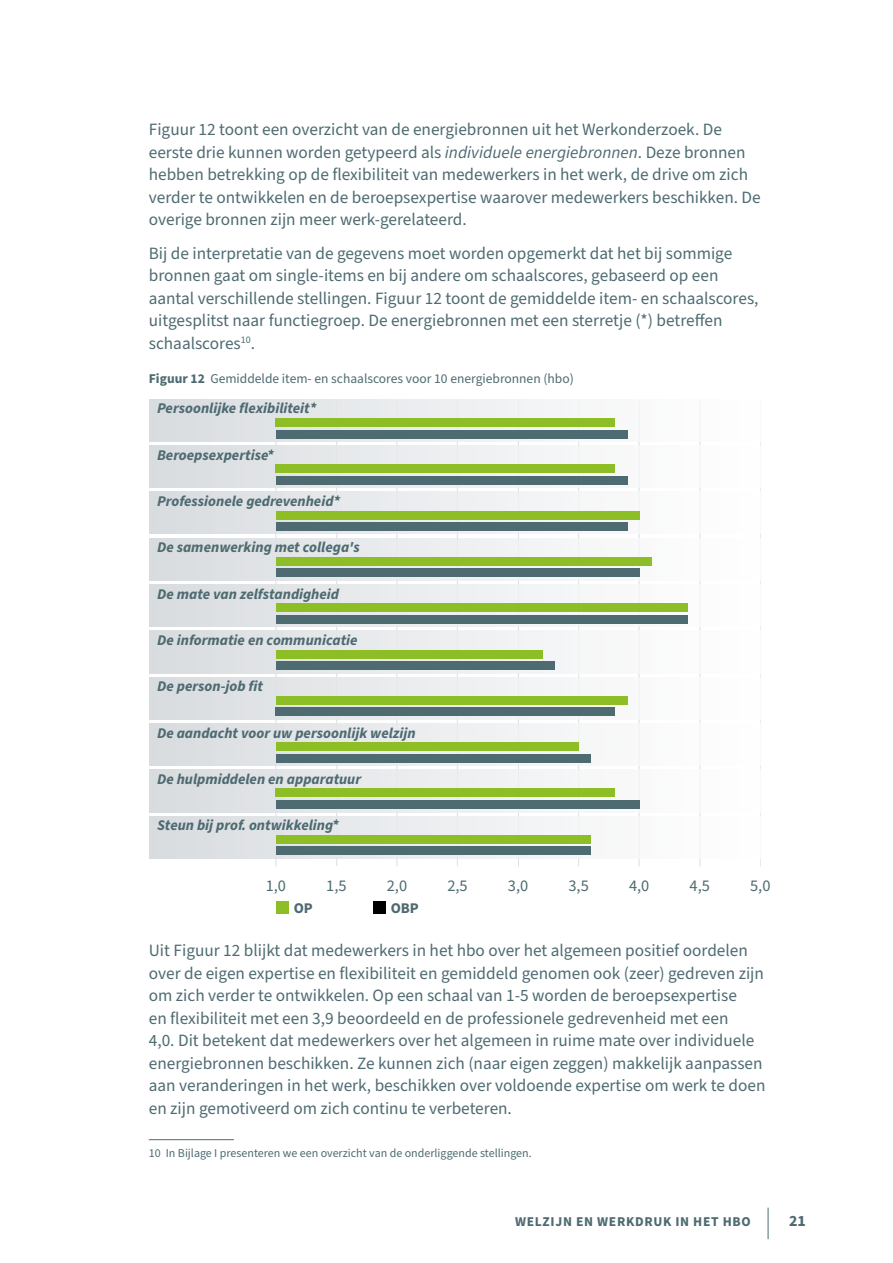
<style>
.page{position:relative;width:893px;height:1263px;background:#fff}
.page>*{position:absolute;margin:0;border:0;box-sizing:border-box;transform-origin:0 0}
.t1{font:17.25px/22.5px "Source Sans Pro";color:#4e6b71}
.t2{font:16.35px "Source Sans Pro";color:#4e6b71}
.t3{font:700 15.75px "Source Sans Pro";color:#4e6b71}
.t4{font:italic 700 14.85px "Source Sans Pro";color:#4e6b71}
.t5{font:700 14.85px "Source Sans Pro";color:#4e6b71}
.t6{font:13.5px "Source Sans Pro";color:#4e6b71}
.t7{font:700 13.5px "Source Sans Pro";letter-spacing:.05em;color:#4e6b71}
.t8{font:12px "Source Sans Pro";color:#4e6b71}
.s1{font-style:italic}
.s2{font-weight:700}
</style>
<div class="page">
<hr style="left:768px;top:1208px;width:1px;height:31px;background:#4e6b71">
<hr style="left:275px;top:400px;width:1px;height:466px;background:#677f87">
<hr style="left:336px;top:400px;width:1px;height:466px;background:#677f87">
<hr style="left:396px;top:400px;width:1px;height:466px;background:#677f87">
<hr style="left:518px;top:400px;width:1px;height:466px;background:#677f87">
<hr style="left:699px;top:400px;width:1px;height:466px;background:#677f87">
<hr style="left:760px;top:400px;width:1px;height:466px;background:#677f87">
<hr style="left:638px;top:400px;width:2px;height:466px;background:#677f87">
<hr style="left:578px;top:400px;width:1px;height:466px;background:#677f87">
<hr style="left:457px;top:400px;width:1px;height:466px;background:#677f87">
<div style="left:149px;top:399px;width:611px;height:42px;background:linear-gradient(to right,#dadde0,#fff)"></div>
<div style="left:149px;top:445px;width:611px;height:43px;background:linear-gradient(to right,#dadde0,#fff)"></div>
<svg style="left:149px;top:492px;width:551px;height:42px"></svg>
<svg style="left:149px;top:538px;width:551px;height:42px"></svg>
<div style="left:149px;top:584px;width:611px;height:43px;background:linear-gradient(to right,#dadde0,#fff)"></div>
<div style="left:149px;top:631px;width:611px;height:42px;background:linear-gradient(to right,#dadde0,#fff)"></div>
<svg style="left:149px;top:677px;width:551px;height:42px"></svg>
<div style="left:149px;top:723px;width:611px;height:43px;background:linear-gradient(to right,#dadde0,#fff)"></div>
<svg style="left:149px;top:770px;width:551px;height:42px"></svg>
<svg style="left:149px;top:816px;width:551px;height:42px"></svg>
<div style="left:373px;top:902px;width:12px;height:12px;background:#000"></div>
<div style="left:276px;top:430px;width:351px;height:8px;background:#4e6b71"></div>
<div style="left:276px;top:476px;width:351px;height:8px;background:#4e6b71"></div>
<div style="left:276px;top:523px;width:351px;height:8px;background:#4e6b71"></div>
<div style="left:276px;top:569px;width:363px;height:8px;background:#4e6b71"></div>
<div style="left:276px;top:615px;width:412px;height:8px;background:#4e6b71"></div>
<div style="left:276px;top:661px;width:278px;height:9px;background:#4e6b71"></div>
<div style="left:276px;top:708px;width:339px;height:8px;background:#4e6b71"></div>
<div style="left:276px;top:754px;width:315px;height:8px;background:#4e6b71"></div>
<div style="left:276px;top:800px;width:363px;height:9px;background:#4e6b71"></div>
<div style="left:276px;top:847px;width:315px;height:8px;background:#4e6b71"></div>
<div style="left:276px;top:902px;width:12px;height:12px;background:#8dbe26"></div>
<div style="left:276px;top:418px;width:339px;height:8px;background:#8dbe26"></div>
<div style="left:276px;top:465px;width:339px;height:8px;background:#8dbe26"></div>
<div style="left:276px;top:511px;width:363px;height:8px;background:#8dbe26"></div>
<div style="left:276px;top:557px;width:375px;height:8px;background:#8dbe26"></div>
<div style="left:276px;top:604px;width:412px;height:8px;background:#8dbe26"></div>
<div style="left:276px;top:650px;width:266px;height:8px;background:#8dbe26"></div>
<div style="left:276px;top:696px;width:351px;height:8px;background:#8dbe26"></div>
<div style="left:276px;top:743px;width:303px;height:8px;background:#8dbe26"></div>
<div style="left:276px;top:789px;width:339px;height:8px;background:#8dbe26"></div>
<div style="left:276px;top:835px;width:315px;height:8px;background:#8dbe26"></div>
<hr style="left:149px;top:1139px;width:85px;height:1px;background:#4e6b71">
<p class="t1" style="left:149px;top:119px;width:613px">Figuur 12 toont een overzicht van de energiebronnen uit het Werkonderzoek. De eerste drie kunnen worden getypeerd als <span class="s1">individuele energiebronnen</span>. Deze bronnen hebben betrekking op de flexibiliteit van medewerkers in het werk, de drive om zich verder te ontwikkelen en de beroepsexpertise waarover medewerkers beschikken. De overige bronnen zijn meer werk-gerelateerd.</p>
<p class="t1" style="left:149px;top:242px;width:611px">Bij de interpretatie van de gegevens moet worden opgemerkt dat het bij sommige bronnen gaat om single-items en bij andere om schaalscores, gebaseerd op een aantal verschillende stellingen. Figuur 12 toont de gemiddelde item- en schaalscores, uitgesplitst naar functiegroep. De energiebronnen met een sterretje (*) betreffen schaalscores<sup>10</sup>.</p>
<p class="t6" style="left:149px;top:369px;width:426px"><span class="s2">Figuur 12</span> Gemiddelde item- en schaalscores voor 10 energiebronnen (hbo)</p>
<p class="t4" style="left:157px;top:398px;width:161px">Persoonlijke flexibiliteit*</p>
<p class="t4" style="left:157px;top:444px;width:118px">Beroepsexpertise*</p>
<p class="t4" style="left:157px;top:491px;width:184px">Professionele gedrevenheid*</p>
<p class="t4" style="left:157px;top:537px;width:204px">De samenwerking met collega's</p>
<p class="t4" style="left:157px;top:583px;width:183px">De mate van zelfstandigheid</p>
<p class="t4" style="left:157px;top:630px;width:202px">De informatie en communicatie</p>
<p class="t4" style="left:157px;top:676px;width:108px">De person-job fit</p>
<p class="t4" style="left:157px;top:723px;width:260px">De aandacht voor uw persoonlijk welzijn</p>
<p class="t4" style="left:157px;top:769px;width:206px">De hulpmiddelen en apparatuur</p>
<p class="t4" style="left:157px;top:815px;width:183px">Steun bij prof. ontwikkeling*</p>
<p class="t2" style="left:266px;top:875px;width:22px">1,0</p>
<p class="t2" style="left:326px;top:875px;width:22px">1,5</p>
<p class="t2" style="left:387px;top:875px;width:22px">2,0</p>
<p class="t2" style="left:447px;top:875px;width:22px">2,5</p>
<p class="t2" style="left:508px;top:875px;width:22px">3,0</p>
<p class="t2" style="left:568px;top:875px;width:22px">3,5</p>
<p class="t2" style="left:629px;top:875px;width:22px">4,0</p>
<p class="t2" style="left:690px;top:875px;width:22px">4,5</p>
<p class="t2" style="left:750px;top:875px;width:22px">5,0</p>
<p class="t5" style="left:294px;top:898px;width:21px">OP</p>
<p class="t5" style="left:391px;top:898px;width:30px">OBP</p>
<p class="t1" style="left:149px;top:940px;width:618px">Uit Figuur 12 blijkt dat medewerkers in het hbo over het algemeen positief oordelen over de eigen expertise en flexibiliteit en gemiddeld genomen ook (zeer) gedreven zijn om zich verder te ontwikkelen. Op een schaal van 1-5 worden de beroepsexpertise<br>en flexibiliteit met een 3,9 beoordeeld en de professionele gedrevenheid met een<br>4,0. Dit betekent dat medewerkers over het algemeen in ruime mate over individuele energiebronnen beschikken. Ze kunnen zich (naar eigen zeggen) makkelijk aanpassen aan veranderingen in het werk, beschikken over voldoende expertise om werk te doen en zijn gemotiveerd om zich continu te verbeteren.</p>
<p class="t8" style="left:149px;top:1145px;width:384px">10 In Bijlage I presenteren we een overzicht van de onderliggende stellingen.</p>
<p class="t7" style="left:515px;top:1213px;width:237px">WELZIJN EN WERKDRUK IN HET HBO</p>
<p class="t3" style="left:789px;top:1210px;width:18px">21</p>
</div>
